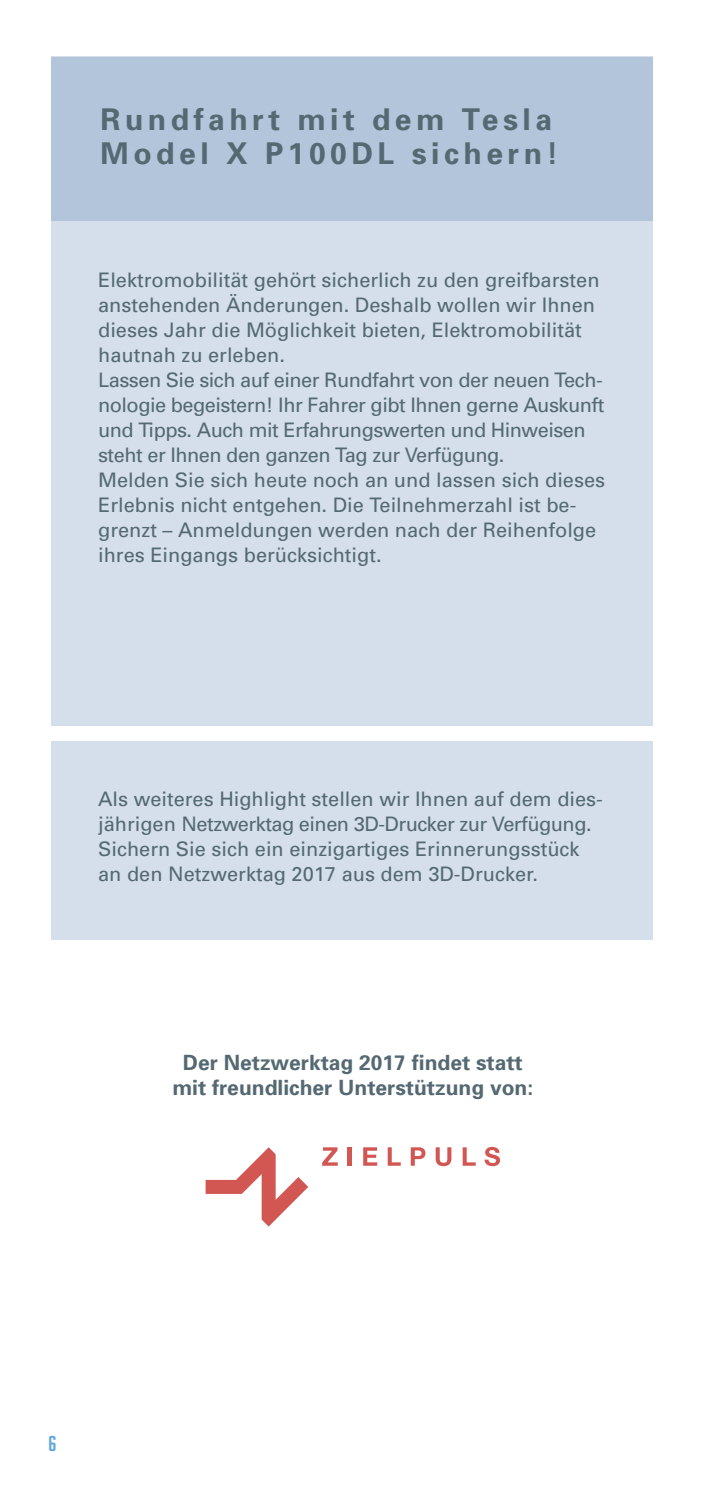
<style>
.page{position:relative;width:702px;height:1489px;background:#fff}
.page>*{position:absolute;margin:0;border:0;box-sizing:border-box;transform-origin:0 0}
.t1{font:700 30px/34px "Univers";letter-spacing:.15em;color:#556972}
.t2{font:700 22.5px "Nord";color:#62a8de}
.t3{font:700 21px/25px "Univers";color:#556972;text-align:center}
.t4{font:20px/25px "Univers";color:#556972}
</style>
<div class="page">
<div style="left:51px;top:57px;width:601px;height:669px;background:#d4dfeb"></div>
<div style="left:51px;top:57px;width:601px;height:163px;background:#b2c5db"></div>
<div style="left:51px;top:741px;width:601px;height:198px;background:#d4dfeb"></div>
<svg style="left:322px;top:1147px;width:16px;height:18px"></svg>
<hr style="left:348px;top:1147px;width:4px;height:18px;background:#d25753">
<svg style="left:363px;top:1147px;width:14px;height:18px"></svg>
<svg style="left:387px;top:1147px;width:14px;height:18px"></svg>
<svg style="left:411px;top:1147px;width:14px;height:18px"></svg>
<svg style="left:435px;top:1147px;width:16px;height:19px"></svg>
<svg style="left:462px;top:1147px;width:13px;height:18px"></svg>
<svg style="left:484px;top:1146px;width:16px;height:20px"></svg>
<svg style="left:205px;top:1147px;width:103px;height:79px"></svg>
<h1 class="t1" style="left:101px;top:105px;width:459px">Rundfahrt mit dem Tesla<br>Model X P100DL sichern!</h1>
<p class="t4" style="left:98px;top:269px;width:508px">Elektromobilität gehört sicherlich zu den greifbarsten anstehenden Änderungen. Deshalb wollen wir Ihnen dieses Jahr die Möglichkeit bieten, Elektromobilität hautnah zu erleben.<br>Lassen Sie sich auf einer Rundfahrt von der neuen Tech&shy;nologie begeistern! Ihr Fahrer gibt Ihnen gerne Auskunft und Tipps. Auch mit Erfahrungswerten und Hinweisen steht er Ihnen den ganzen Tag zur Verfügung.<br>Melden Sie sich heute noch an und lassen sich dieses Erlebnis nicht entgehen. Die Teilnehmerzahl ist be&shy;grenzt – Anmeldungen werden nach der Reihenfolge ihres Eingangs berücksichtigt.</p>
<p class="t4" style="left:98px;top:788px;width:506px">Als weiteres Highlight stellen wir Ihnen auf dem dies&shy;jährigen Netzwerktag einen 3D-Drucker zur Verfügung.<br>Sichern Sie sich ein einzigartiges Erinnerungsstück an den Netzwerktag 2017 aus dem 3D-Drucker.</p>
<p class="t3" style="left:172px;top:1051px;width:362px">Der Netzwerktag 2017 findet statt mit freundlicher Unterstützung von:</p>
<p class="t2" style="left:48px;top:1422px;width:10px">6</p>
</div>
